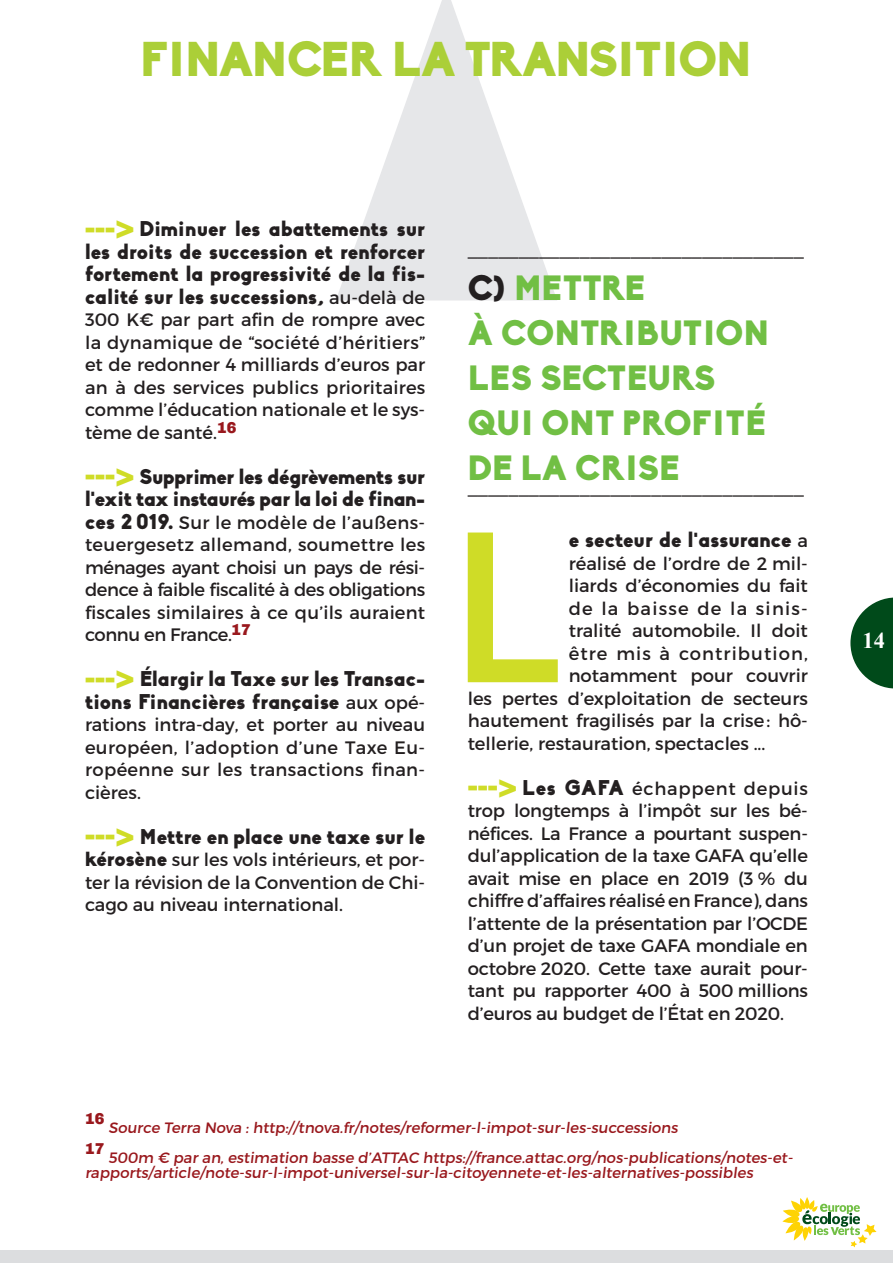
<style>
.page{position:relative;width:893px;height:1263px;background:#fff}
.page>*{position:absolute;margin:0;border:0;box-sizing:border-box;transform-origin:0 0}
.t1{font:213.9px "Montserrat";color:#cfdc27}
.t2{font:900 48px "Biko";letter-spacing:-.02em;color:#abcf38}
.t3{font:900 34.5px/45px "Biko";letter-spacing:.01em;color:#71bf44}
.t4{font:700 22.5px "Times New Roman";color:#fff}
.t5{font:900 21px/22.5px "Biko";letter-spacing:-.01em;color:#231f20}
.t6{font:18px/22.5px "Montserrat";color:#231f20;text-align:justify}
.t7{font:18px "Montserrat";letter-spacing:.06em;color:#231f20}
.t8{font:18px "Montserrat";letter-spacing:.07em;color:#231f20}
.t9{font:900 15.75px "Chivo";color:#99181d}
.t10{font:15px/15px "Montserrat";letter-spacing:-.005em;color:#99181d}
.s1{font-family:"Arial";font-size:30px;color:#cfdc27}
.s2{font-family:"Montserrat";font-weight:400;font-size:18px}
.s3{font-family:"Biko";font-weight:900;font-size:21px}
.s4{color:#231f20}
</style>
<div class="page">
<svg style="left:336px;top:0;width:221px;height:300px;fill:#e6e7e9"></svg>
<div style="left:0;top:1250px;width:893px;height:13px;background:#dcdddf"></div>
<svg style="left:782px;top:1197px;width:94px;height:50px"></svg>
<svg style="left:850px;top:597px;width:43px;height:91px"></svg>
<h2 class="t2" style="left:140px;top:30px;width:613px">Financer la transition</h2>
<p class="t5" style="left:85px;top:218px;width:342px;text-align:justify"><span class="s1">---&gt;</span> Diminuer les abattements sur les droits de succession et renforcer fortement la progressivité de la fis&shy;calité sur les successions, <span class="s2">au-delà de</span></p>
<p class="t6" style="left:85px;top:308px;width:342px">300 K€ par part afin de rompre avec la dynamique de “société d’héritiers” et de redonner 4 milliards d’euros par an à des services publics prioritaires comme l’éducation nationale et le sys&shy;tème de santé.<sup>16</sup></p>
<p class="t5" style="left:85px;top:465px;width:342px"><span class="s1">---&gt;</span> Supprimer les dégrèvements sur l'exit tax instaurés par la loi de finan-</p>
<p class="t6" style="left:85px;top:511px;width:342px"><span class="s3">ces 2 019.</span> Sur le modèle de l’außens&shy;teuergesetz allemand, soumettre les ménages ayant choisi un pays de rési&shy;dence à faible fiscalité à des obligations fiscales similaires à ce qu’ils auraient connu en France.<sup>17</sup></p>
<p class="t5" style="left:85px;top:668px;width:342px"><span class="s1">---&gt;</span> Élargir la Taxe sur les Transac&shy;tions Financières française <span class="s2">aux opé-</span></p>
<p class="t6" style="left:85px;top:713px;width:342px">rations intra-day, et porter au niveau européen, l’adoption d’une Taxe Eu&shy;ropéenne sur les transactions finan&shy;cières.</p>
<p class="t5" style="left:85px;top:825px;width:342px"><span class="s1">---&gt;</span> M ettre en place une taxe sur le</p>
<p class="t6" style="left:85px;top:848px;width:342px"><span class="s3">kérosène</span> sur les vols intérieurs, et por&shy;ter la révision de la Convention de Chi&shy;cago au niveau international.</p>
<p class="t6" style="left:468px;top:237px;width:338px">_________________________________</p>
<h3 class="t3" style="left:468px;top:265px;width:303px"><span class="s4">C)</span> Mettre<br>à contribution les secteurs qu i ont profité de la crise</h3>
<p class="t6" style="left:468px;top:475px;width:338px">_________________________________</p>
<h1 class="t1" style="left:448px;top:475px;width:116px">L</h1>
<p class="t5" style="left:569px;top:529px;width:241px">e secteur de l'assurance <span class="s2">a</span></p>
<p class="t6" style="left:569px;top:552px;width:241px">réalisé de l’ordre de 2 mil-</p>
<p class="t6" style="left:569px;top:574px;width:241px">liards d’économies du fait</p>
<p class="t8" style="left:569px;top:597px;width:241px">de la baisse de la sinis-</p>
<p class="t6" style="left:569px;top:619px;width:241px">tralité automobile. Il doit</p>
<p class="t7" style="left:569px;top:642px;width:241px">être mis à contribution,</p>
<p class="t6" style="left:569px;top:664px;width:241px">notamment pour couvrir</p>
<p class="t6" style="left:468px;top:687px;width:342px">les pertes d’exploitation de secteurs</p>
<p class="t6" style="left:468px;top:709px;width:342px">hautement fragilisés par la crise: hô-</p>
<p class="t6" style="left:468px;top:732px;width:299px">tellerie, restauration, spectacles ...</p>
<p class="t5" style="left:468px;top:776px;width:113px"><span class="s1">---&gt;</span> Les GAFA</p>
<p class="t6" style="left:468px;top:777px;width:342px;text-indent:165px">échappent depuis trop longtemps à l’impôt sur les bé&shy;néfices. La France a pourtant suspen&shy;dul’application de la taxe GAFA qu’elle avait mise en place en 2019 (3 % du chiffre d’affaires réalisé en France), dans l’attente de la présentation par l’OCDE d’un projet de taxe GAFA mondiale en octobre 2020. Cette taxe aurait pour&shy;tant pu rapporter 400 à 500 millions d’euros au budget de l’État en 2020.</p>
<p class="t9" style="left:85px;top:1109px;width:21px">16</p>
<p class="t10" style="left:108px;top:1120px;width:573px">Source Terra Nova : http://tnova.fr/notes/reformer-l-impot-sur-les-successions</p>
<p class="t9" style="left:85px;top:1139px;width:21px">17</p>
<p class="t10" style="left:85px;top:1150px;width:712px;text-indent:23px">500m € par an, estimation basse d’ATTAC https://france.attac.org/nos-publications/notes-et&shy;rapports/article/note-sur-l-impot-universel-sur-la-citoyennete-et-les-alternatives-possibles</p>
<p class="t4" style="left:863px;top:625px;width:24px">14</p>
</div>
